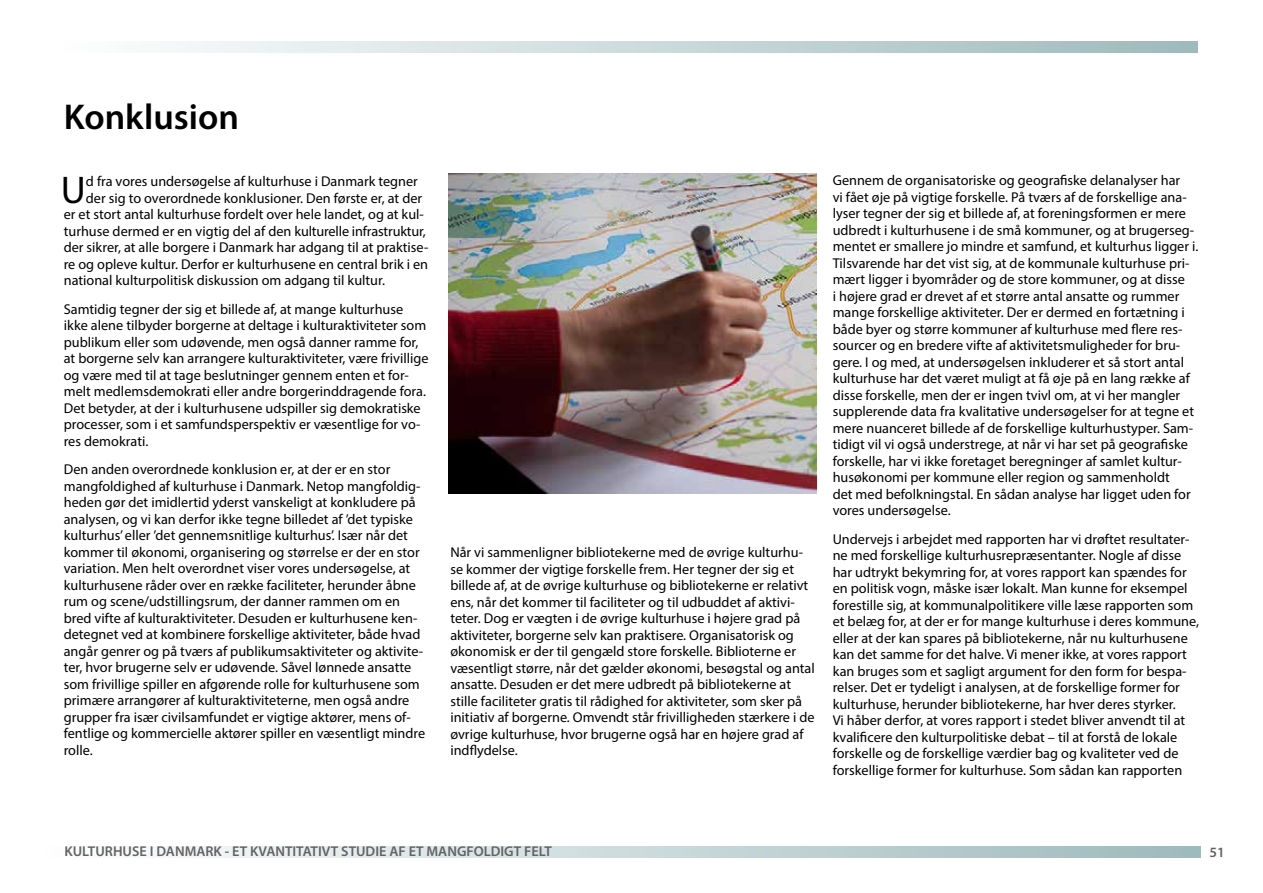
<style>
.page{position:relative;width:1263px;height:893px;background:#fff}
.page>*{position:absolute;margin:0;border:0;box-sizing:border-box;transform-origin:0 0}
.t1{font:38.7px "Myriad Pro";color:#000}
.t2{font:600 36px "Myriad Pro";color:#000}
.t3{font:14.25px/16.5px "Myriad Pro";color:#000}
.t4{font:600 14.25px "Myriad Pro";color:#646363}
</style>
<div class="page">
<svg style="left:178px;top:41px;width:1020px;height:12px;background:#c9d8d9"></svg>
<svg style="left:161px;top:846px;width:1040px;height:11px;background:#c9d8d9"></svg>
<img style="left:448px;top:173px;width:369px;height:321px">
<h2 class="t2" style="left:64px;top:94px;width:177px">Konklusion</h2>
<h1 class="t1" style="left:61px;top:166px;width:27px">U</h1>
<p class="t3" style="left:86px;top:173px;width:333px">d fra vores undersøgelse af kulturhuse i Danmark tegner</p>
<p class="t3" style="left:86px;top:189px;width:338px">der sig to overordnede konklusioner. Den første er, at der</p>
<p class="t3" style="left:64px;top:206px;width:362px">er et stort antal kulturhuse fordelt over hele landet, og at kul-</p>
<p class="t3" style="left:64px;top:222px;width:364px">turhuse dermed er en vigtig del af den kulturelle infrastruktur,</p>
<p class="t3" style="left:64px;top:239px;width:366px">der sikrer, at alle borgere i Danmark har adgang til at praktise-</p>
<p class="t3" style="left:64px;top:255px;width:366px">re og opleve kultur. Derfor er kulturhusene en central brik i en</p>
<p class="t3" style="left:64px;top:272px;width:323px">national kulturpolitisk diskussion om adgang til kultur.</p>
<p class="t3" style="left:64px;top:300px;width:366px">Samtidig tegner der sig et billede af, at mange kulturhuse ikke alene tilbyder borgerne at deltage i kulturaktiviteter som publikum eller som udøvende, men også danner ramme for, at borgerne selv kan arrangere kulturaktiviteter, være frivillige og være med til at tage beslutninger gennem enten et for&shy;melt medlemsdemokrati eller andre borgerinddragende fora.<br>Det betyder, at der i kulturhusene udspiller sig demokratiske processer, som i et samfundsperspektiv er væsentlige for vo&shy;res demokrati.</p>
<p class="t3" style="left:64px;top:461px;width:363px">Den anden overordnede konklusion er, at der er en stor mangfoldighed af kulturhuse i Danmark. Netop mangfoldig&shy;heden gør det imidlertid yderst vanskeligt at konkludere på analysen, og vi kan derfor ikke tegne billedet af ’det typiske kulturhus’ eller ’det gennemsnitlige kulturhus’. Især når det kommer til økonomi, organisering og størrelse er der en stor variation. Men helt overordnet viser vores undersøgelse, at kulturhusene råder over en række faciliteter, herunder åbne rum og scene/udstillingsrum, der danner rammen om en bred vifte af kulturaktiviteter. Desuden er kulturhusene ken&shy;detegnet ved at kombinere forskellige aktiviteter, både hvad angår genrer og på tværs af publikumsaktiviteter og aktivite&shy;ter, hvor brugerne selv er udøvende. Såvel lønnede ansatte som frivillige spiller en afgørende rolle for kulturhusene som primære arrangører af kulturaktiviteterne, men også andre grupper fra især civilsamfundet er vigtige aktører, mens of&shy;fentlige og kommercielle aktører spiller en væsentligt mindre rolle.</p>
<p class="t3" style="left:450px;top:544px;width:366px">Når vi sammenligner bibliotekerne med de øvrige kulturhu&shy;se kommer der vigtige forskelle frem. Her tegner der sig et billede af, at de øvrige kulturhuse og bibliotekerne er relativt ens, når det kommer til faciliteter og til udbuddet af aktivi&shy;teter. Dog er vægten i de øvrige kulturhuse i højere grad på aktiviteter, borgerne selv kan praktisere. Organisatorisk og økonomisk er der til gengæld store forskelle. Biblioterne er væsentligt større, når det gælder økonomi, besøgstal og antal ansatte. Desuden er det mere udbredt på bibliotekerne at stille faciliteter gratis til rådighed for aktiviteter, som sker på initiativ af borgerne. Omvendt står frivilligheden stærkere i de øvrige kulturhuse, hvor brugerne også har en højere grad af indflydelse.</p>
<p class="t3" style="left:833px;top:172px;width:367px">Gennem de organisatoriske og geografiske delanalyser har<br>vi fået øje på vigtige forskelle. På tværs af de forskellige ana&shy;lyser tegner der sig et billede af, at foreningsformen er mere udbredt i kulturhusene i de små kommuner, og at brugerseg&shy;mentet er smallere jo mindre et samfund, et kulturhus ligger i.<br>Tilsvarende har det vist sig, at de kommunale kulturhuse pri&shy;mært ligger i byområder og de store kommuner, og at disse<br>i højere grad er drevet af et større antal ansatte og rummer mange forskellige aktiviteter. Der er dermed en fortætning i både byer og større kommuner af kulturhuse med flere res&shy;sourcer og en bredere vifte af aktivitetsmuligheder for bru&shy;gere. I og med, at undersøgelsen inkluderer et så stort antal kulturhuse har det været muligt at få øje på en lang række af disse forskelle, men der er ingen tvivl om, at vi her mangler supplerende data fra kvalitative undersøgelser for at tegne et mere nuanceret billede af de forskellige kulturhustyper. Sam&shy;tidigt vil vi også understrege, at når vi har set på geografiske forskelle, har vi ikke foretaget beregninger af samlet kultur&shy;husøkonomi per kommune eller region og sammenholdt<br>det med befolkningstal. En sådan analyse har ligget uden for vores undersøgelse.</p>
<p class="t3" style="left:833px;top:530px;width:368px">Undervejs i arbejdet med rapporten har vi drøftet resultater&shy;ne med forskellige kulturhusrepræsentanter. Nogle af disse har udtrykt bekymring for, at vores rapport kan spændes for en politisk vogn, måske især lokalt. Man kunne for eksempel forestille sig, at kommunalpolitikere ville læse rapporten som et belæg for, at der er for mange kulturhuse i deres kommune, eller at der kan spares på bibliotekerne, når nu kulturhusene kan det samme for det halve. Vi mener ikke, at vores rapport kan bruges som et sagligt argument for den form for bespa&shy;relser. Det er tydeligt i analysen, at de forskellige former for kulturhuse, herunder bibliotekerne, har hver deres styrker.<br>Vi håber derfor, at vores rapport i stedet bliver anvendt til at kvalificere den kulturpolitiske debat – til at forstå de lokale forskelle og de forskellige værdier bag og kvaliteter ved de forskellige former for kulturhuse. Som sådan kan rapporten</p>
<p class="t4" style="left:64px;top:842px;width:489px">KULTURHUSE I DANMARK - ET KVANTITATIVT STUDIE AF ET MANGFOLDIGT FELT</p>
<p class="t4" style="left:1209px;top:843px;width:17px">51</p>
</div>
